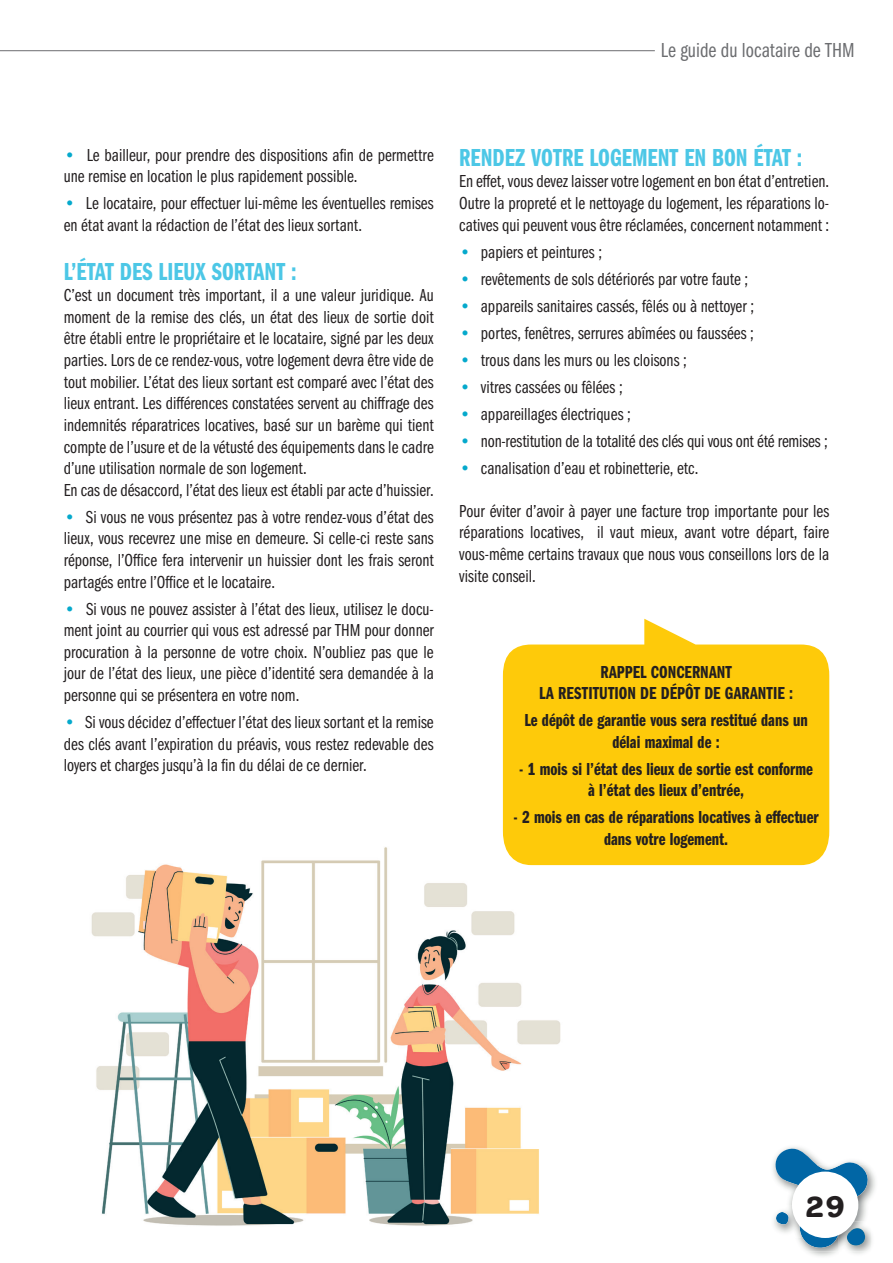
<style>
.page{position:relative;width:893px;height:1263px;background:#fff}
.page>*{position:absolute;margin:0;border:0;box-sizing:border-box;transform-origin:0 0}
.t1{font:700 30px "Adesso W00";color:#231f20}
.t2{font:25.5px "Franklin Gothic URW Com Dem";color:#4cc7e6}
.t3{font:21px "Franklin Gothic URW Com Boo";color:#6c6d70}
.t4{font:18px/21.6px "Franklin Gothic URW Com Boo";color:#231f20;text-align:justify}
.t5{font:18px/21.6px "Franklin Gothic URW Com Dem";color:#231f20;text-align:center}
.s1{color:#05a9cc}
</style>
<div class="page">
<img style="left:91px;top:825px;width:481px;height:401px">
<img style="left:773px;top:1162px;width:102px;height:94px">
<img style="left:773px;top:1205px;width:1px;height:33px">
<img style="left:839px;top:1221px;width:36px;height:35px">
<img style="left:784px;top:1165px;width:87px;height:87px">
<img style="left:839px;top:1221px;width:32px;height:31px">
<svg style="left:774px;top:1147px;width:95px;height:102px"></svg>
<div style="left:792px;top:1171px;width:66px;height:67px;background:#fff;border-radius:50%"></div>
<svg style="left:503px;top:619px;width:326px;height:246px;background:#fecf23"></svg>
<hr style="left:0;top:50px;width:655px;height:1px;background:#6c6d70">
<p class="t3" style="left:661px;top:35px;width:195px">Le guide du locataire de THM</p>
<p class="t4" style="left:64px;top:143px;width:371px"><span class="s1">•</span> Le bailleur, pour prendre des dispositions afin de permettre une remise en location le plus rapidement possible.</p>
<p class="t4" style="left:64px;top:192px;width:371px"><span class="s1">•</span> Le locataire, pour effectuer lui-même les éventuelles remises en état avant la rédaction de l’état des lieux sortant.</p>
<h2 class="t2" style="left:64px;top:253px;width:234px">L’ÉTAT DES LIEUX SORTANT :</h2>
<p class="t4" style="left:64px;top:284px;width:371px;text-align:left">C’est un document très important, il a une valeur juridique. Au moment de la remise des clés, un état des lieux de sortie doit être établi entre le propriétaire et le locataire, signé par les deux parties. Lors de ce rendez-vous, votre logement devra être vide de tout mobilier. L’état des lieux sortant est comparé avec l’état des lieux entrant. Les différences constatées servent au chiffrage des indemnités réparatrices locatives, basé sur un barème qui tient compte de l’usure et de la vétusté des équipements dans le cadre d’une utilisation normale de son logement.<br>En cas de désaccord, l’état des lieux est établi par acte d’huissier.</p>
<p class="t4" style="left:64px;top:505px;width:371px"><span class="s1">•</span> Si vous ne vous présentez pas à votre rendez-vous d’état des lieux, vous recevrez une mise en demeure. Si celle-ci reste sans réponse, l’Office fera intervenir un huissier dont les frais seront partagés entre l’Office et le locataire.</p>
<p class="t4" style="left:64px;top:597px;width:371px"><span class="s1">•</span> Si vous ne pouvez assister à l’état des lieux, utilisez le docu&shy;ment joint au courrier qui vous est adressé par THM pour donner procuration à la personne de votre choix. N’oubliez pas que le jour de l’état des lieux, une pièce d’identité sera demandée à la personne qui se présentera en votre nom.</p>
<p class="t4" style="left:64px;top:710px;width:371px"><span class="s1">•</span> Si vous décidez d’effectuer l’état des lieux sortant et la remise des clés avant l’expiration du préavis, vous restez redevable des loyers et charges jusqu’à la fin du délai de ce dernier.</p>
<h2 class="t2" style="left:459px;top:140px;width:345px">RENDEZ VOTRE LOGEMENT EN BON ÉTAT :</h2>
<p class="t4" style="left:459px;top:170px;width:371px">En effet, vous devez laisser votre logement en bon état d’entretien.<br>Outre la propreté et le nettoyage du logement, les réparations lo&shy;catives qui peuvent vous être réclamées, concernent notamment :</p>
<p class="t4" style="left:459px;top:240px;width:144px"><span class="s1">•</span> papiers et peintures ;</p>
<p class="t4" style="left:459px;top:267px;width:290px"><span class="s1">•</span> revêtements de sols détériorés par votre faute ;</p>
<p class="t4" style="left:459px;top:294px;width:296px"><span class="s1">•</span> appareils sanitaires cassés, fêlés ou à nettoyer ;</p>
<p class="t4" style="left:459px;top:321px;width:296px"><span class="s1">•</span> portes, fenêtres, serrures abîmées ou faussées ;</p>
<p class="t4" style="left:459px;top:348px;width:229px"><span class="s1">•</span> trous dans les murs ou les cloisons ;</p>
<p class="t4" style="left:459px;top:375px;width:165px"><span class="s1">•</span> vitres cassées ou fêlées ;</p>
<p class="t4" style="left:459px;top:402px;width:173px"><span class="s1">•</span> appareillages électriques ;</p>
<p class="t4" style="left:459px;top:429px;width:370px"><span class="s1">•</span> non-restitution de la totalité des clés qui vous ont été remises ;</p>
<p class="t4" style="left:459px;top:456px;width:241px"><span class="s1">•</span> canalisation d’eau et robinetterie, etc.</p>
<p class="t4" style="left:459px;top:499px;width:371px">Pour éviter d’avoir à payer une facture trop importante pour les réparations locatives, il vaut mieux, avant votre départ, faire vous-même certains travaux que nous vous conseillons lors de la visite conseil.</p>
<p class="t5" style="left:539px;top:660px;width:255px">RAPPEL CONCERNANT<br>LA RESTITUTION DE DÉPÔT DE GARANTIE :</p>
<p class="t5" style="left:524px;top:708px;width:285px">Le dépôt de garantie vous sera restitué dans un délai maximal de :</p>
<p class="t5" style="left:519px;top:757px;width:295px">- 1 mois si l’état des lieux de sortie est conforme à l’état des lieux d’entrée,</p>
<p class="t5" style="left:514px;top:806px;width:307px">- 2 mois en cas de réparations locatives à effectuer dans votre logement.</p>
<h1 class="t1" style="left:806px;top:1188px;width:41px">29</h1>
</div>
